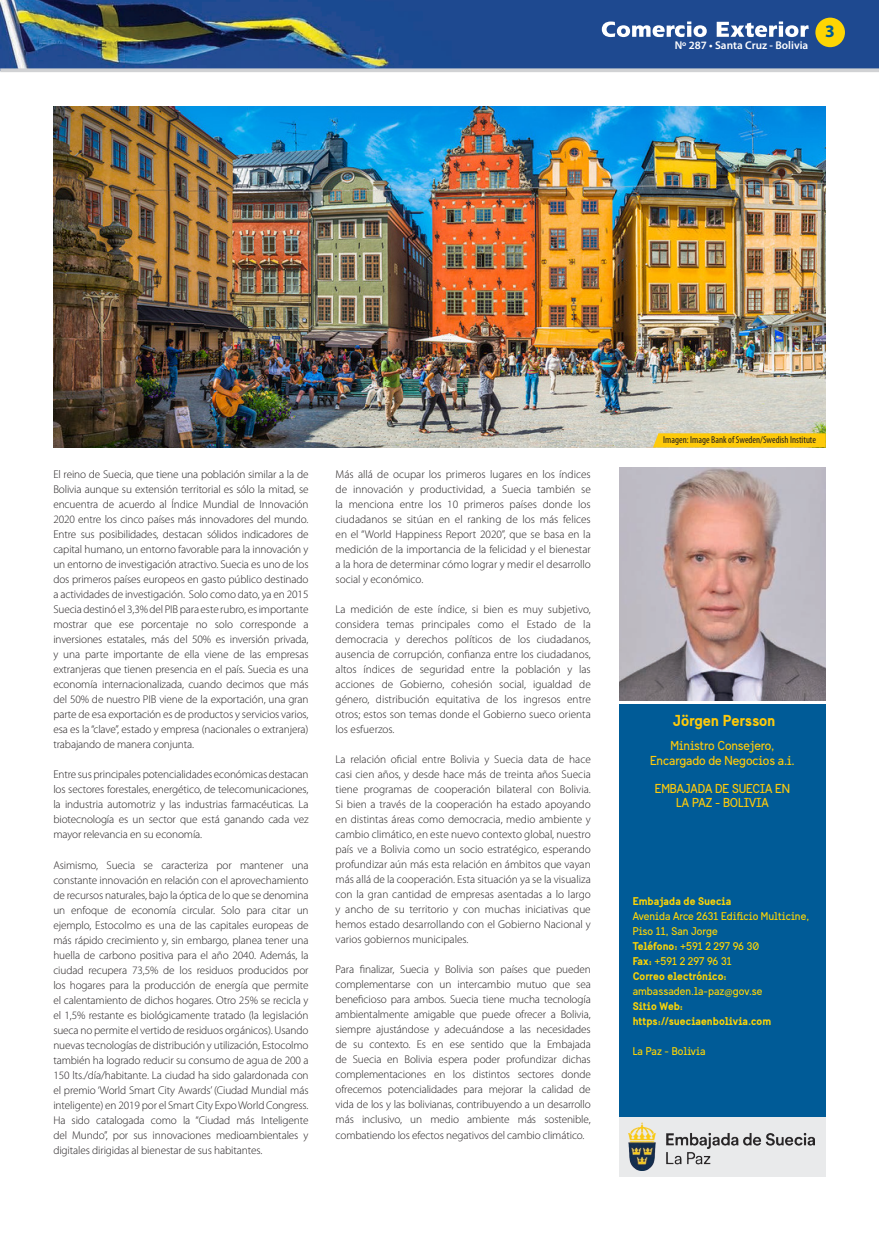
<style>
.page{position:relative;width:879px;height:1234px;background:#fff}
.page>*{position:absolute;margin:0;border:0;box-sizing:border-box;transform-origin:0 0}
.t1{font:700 17.5px "Myriad Pro";color:#005b97}
.t2{font:700 15.62px "Sweden Sans";letter-spacing:-.01em;color:#feca0a}
.t3{font:12.75px/14.1px "Sweden Sans";letter-spacing:-.01em;color:#feca0a;text-align:center}
.t4{font:300 11.25px/15px "Myriad Pro";letter-spacing:-.01em;color:#231f20;text-align:justify}
.t5{font:600 11.25px "Myriad Pro";color:#fff}
.t6{font:11px "Sweden Sans";color:#fed503}
.t7{font:700 11px "Sweden Sans";color:#fed503}
.t8{font:condensed 10px "Myriad Pro";color:#231f20}
.s1{font-weight:700}
</style>
<div class="page">
<img style="left:0;top:0;width:879px;height:68px">
<div style="left:815px;top:18px;width:30px;height:29px;background:#fed503;border-radius:50%"></div>
<svg style="left:0;top:68px;width:879px;height:4px;background:#bec4cd"></svg>
<svg style="left:602px;top:22px;width:206px;height:15px"></svg>
<div style="left:619px;top:704px;width:207px;height:412px;background:#005b97"></div>
<img style="left:53px;top:106px;width:773px;height:341px">
<img style="left:619px;top:467px;width:207px;height:233px">
<div style="left:619px;top:1116px;width:207px;height:59px;background:#e9eaeb"></div>
<img style="left:629px;top:1122px;width:186px;height:48px">
<svg style="left:653px;top:433px;width:173px;height:14px;background:#fbca10"></svg>
<p class="t5" style="left:674px;top:38px;width:135px">Nº 287 • Santa Cruz - Bolivia</p>
<h1 class="t1" style="left:825px;top:20px;width:11px">3</h1>
<p class="t4" style="left:53px;top:467px;width:257px">El reino de Suecia, que tiene una población similar a la de Bolivia aunque su extensión territorial es sólo la mitad, se encuentra de acuerdo al Índice Mundial de Innovación 2020 entre los cinco países más innovadores del mundo.<br>Entre sus posibilidades, destacan sólidos indicadores de capital humano, un entorno favorable para la innovación y un entorno de investigación atractivo. Suecia es uno de los dos primeros países europeos en gasto público destinado a actividades de investigación. Solo como dato, ya en 2015<br>Suecia destinó el 3,3% del PIB para este rubro, es importante mostrar que ese porcentaje no solo corresponde a inversiones estatales, más del 50% es inversión privada, y una parte importante de ella viene de las empresas extranjeras que tienen presencia en el país. Suecia es una economía internacionalizada, cuando decimos que más del 50% de nuestro PIB viene de la exportación, una gran parte de esa exportación es de productos y servicios varios, esa es la “clave”, estado y empresa (nacionales o extranjera) trabajando de manera conjunta.</p>
<p class="t4" style="left:53px;top:767px;width:257px">Entre sus principales potencialidades económicas destacan los sectores forestales, energético, de telecomunicaciones, la industria automotriz y las industrias farmacéuticas. La biotecnología es un sector que está ganando cada vez mayor relevancia en su economía.</p>
<p class="t4" style="left:53px;top:857px;width:257px">Asimismo, Suecia se caracteriza por mantener una constante innovación en relación con el aprovechamiento de recursos naturales, bajo la óptica de lo que se denomina un enfoque de economía circular. Solo para citar un ejemplo, Estocolmo es una de las capitales europeas de más rápido crecimiento y, sin embargo, planea tener una huella de carbono positiva para el año 2040. Además, la ciudad recupera 73,5% de los residuos producidos por los hogares para la producción de energía que permite el calentamiento de dichos hogares. Otro 25% se recicla y el 1,5% restante es biológicamente tratado (la legislación sueca no permite el vertido de residuos orgánicos). Usando nuevas tecnologías de distribución y utilización, Estocolmo también ha logrado reducir su consumo de agua de 200 a 150 lts./día/habitante. La ciudad ha sido galardonada con el premio ‘World Smart City Awards’ (Ciudad Mundial más inteligente) en 2019 por el Smart City Expo World Congress.<br>Ha sido catalogada como la “Ciudad más Inteligente del Mundo”, por sus innovaciones medioambientales y digitales dirigidas al bienestar de sus habitantes.</p>
<p class="t4" style="left:336px;top:467px;width:257px">Más allá de ocupar los primeros lugares en los índices de innovación y productividad, a Suecia también se la menciona entre los 10 primeros países donde los ciudadanos se sitúan en el ranking de los más felices en el “World Happiness Report 2020”, que se basa en la medición de la importancia de la felicidad y el bienestar a la hora de determinar cómo lograr y medir el desarrollo social y económico.</p>
<p class="t4" style="left:336px;top:602px;width:257px">La medición de este índice, si bien es muy subjetivo, considera temas principales como el Estado de la democracia y derechos políticos de los ciudadanos, ausencia de corrupción, confianza entre los ciudadanos, altos índices de seguridad entre la población y las acciones de Gobierno, cohesión social, igualdad de género, distribución equitativa de los ingresos entre otros; estos son temas donde el Gobierno sueco orienta los esfuerzos.</p>
<p class="t4" style="left:336px;top:752px;width:257px">La relación oficial entre Bolivia y Suecia data de hace casi cien años, y desde hace más de treinta años Suecia tiene programas de cooperación bilateral con Bolivia.<br>Si bien a través de la cooperación ha estado apoyando en distintas áreas como democracia, medio ambiente y cambio climático, en este nuevo contexto global, nuestro país ve a Bolivia como un socio estratégico, esperando profundizar aún más esta relación en ámbitos que vayan más allá de la cooperación. Esta situación ya se la visualiza con la gran cantidad de empresas asentadas a lo largo y ancho de su territorio y con muchas iniciativas que hemos estado desarrollando con el Gobierno Nacional y varios gobiernos municipales.</p>
<p class="t4" style="left:336px;top:962px;width:257px">Para finalizar, Suecia y Bolivia son países que pueden complementarse con un intercambio mutuo que sea beneficioso para ambos. Suecia tiene mucha tecnología ambientalmente amigable que puede ofrecer a Bolivia, siempre ajustándose y adecuándose a las necesidades de su contexto. Es en ese sentido que la Embajada de Suecia en Bolivia espera poder profundizar dichas complementaciones en los distintos sectores donde ofrecemos potencialidades para mejorar la calidad de vida de los y las bolivianas, contribuyendo a un desarrollo más inclusivo, un medio ambiente más sostenible, combatiendo los efectos negativos del cambio climático.</p>
<p class="t8" style="left:663px;top:433px;width:154px">Imagen: Image Bank of Sweden/Swedish Institute</p>
<p class="t2" style="left:673px;top:710px;width:104px">Jörgen Persson</p>
<p class="t3" style="left:650px;top:738px;width:146px">Ministro Consejero,<br>Encargado de Negocios a.i.</p>
<p class="t3" style="left:655px;top:781px;width:137px">EMBAJADA DE SUECIA EN<br>LA PAZ - BOLIVIA</p>
<p class="t7" style="left:632px;top:893px;width:100px">Embajada de Suecia</p>
<p class="t6" style="left:632px;top:908px;width:178px">Avenida Arce 2631 Edificio Multicine,</p>
<p class="t6" style="left:632px;top:923px;width:87px">Piso 11, San Jorge</p>
<p class="t6" style="left:632px;top:938px;width:128px"><span class="s1">Teléfono:</span> +591 2 297 96 30</p>
<p class="t6" style="left:632px;top:953px;width:101px"><span class="s1">Fax:</span> +591 2 297 96 31</p>
<p class="t7" style="left:632px;top:968px;width:96px">Correo electrónico:</p>
<p class="t6" style="left:632px;top:983px;width:131px">ambassaden.la-paz@gov.se</p>
<p class="t7" style="left:632px;top:998px;width:52px">Sitio Web:</p>
<p class="t7" style="left:632px;top:1013px;width:140px">https://sueciaenbolivia.com</p>
<p class="t6" style="left:632px;top:1043px;width:75px">La Paz - Bolivia</p>
</div>
